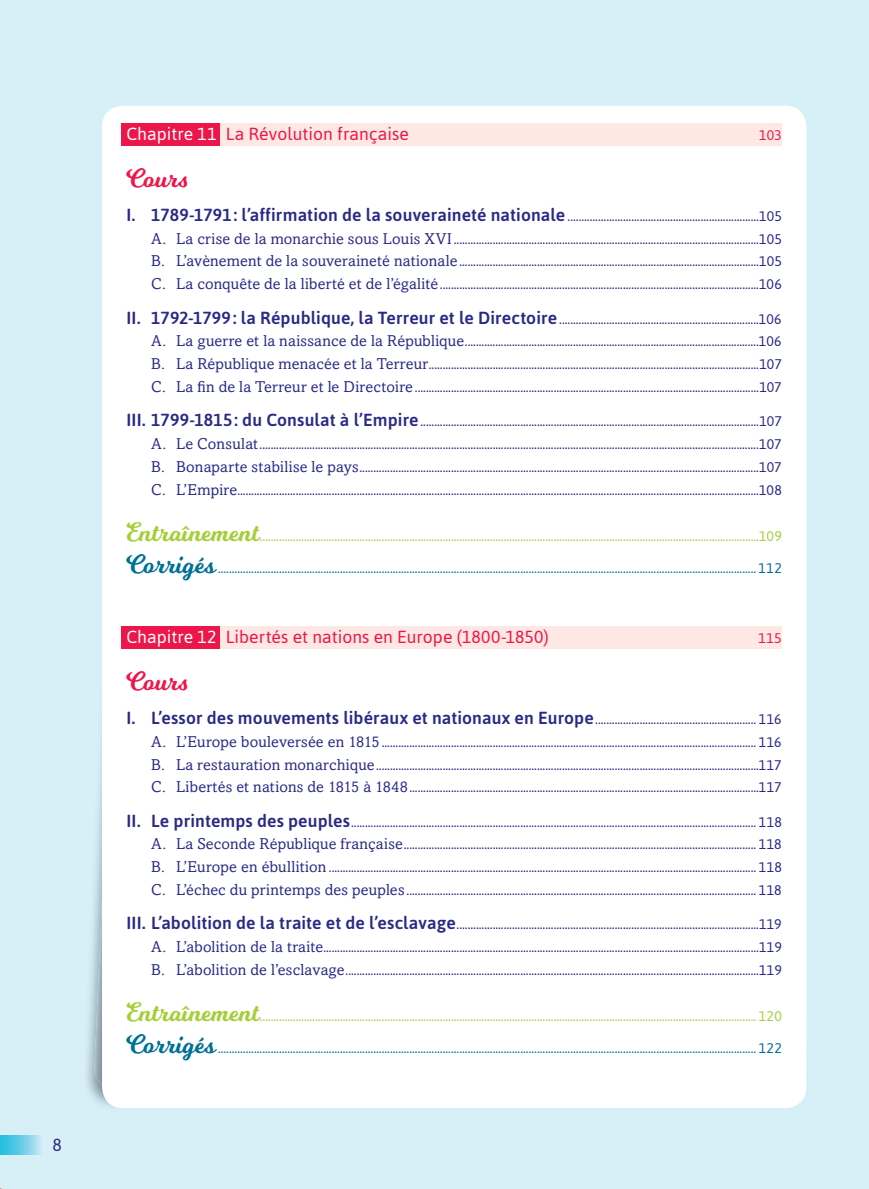
<style>
.page{position:relative;width:869px;height:1189px;background:#fff}
.page>*{position:absolute;margin:0;border:0;box-sizing:border-box;transform-origin:0 0}
.t1{font:26.25px "Milkshake";letter-spacing:.005em;color:#ed164b}
.t2{font:17.5px "Asap";color:#ed164b}
.t3{font:17.5px "Asap";color:#2a2a86}
.t4{font:14px/22.8px "Asap";letter-spacing:.005em;color:#2a2a86;text-align:justify}
.t5{font:14px "Asap";letter-spacing:.025em;color:#007095}
.t6{font:14px "Asap";letter-spacing:.02em;color:#a6ce39}
.t7{font:14px "Asap";letter-spacing:.015em;color:#ed164b}
.s1{color:#fff}
.s2{font-weight:500;font-size:17.5px}
.s3{font-family:"Amasis MT Std";font-size:15.75px}
.s4{font-family:"Milkshake";font-size:26.25px}
</style>
<div class="page">
<div style="left:0;top:0;width:868px;height:1189px;background:#d7eff7"></div>
<div style="left:0;top:1135px;width:43px;height:19px;background:linear-gradient(to right,#15badd,#c7e6f3)"></div>
<div style="left:102px;top:106px;width:704px;height:1002px;background:#fff;border-radius:21px"></div>
<div style="left:121px;top:123px;width:100px;height:23px;background:#ed164b"></div>
<div style="left:221px;top:123px;width:560px;height:22px;background:#fde8e3"></div>
<div style="left:121px;top:626px;width:100px;height:22px;background:#ed164b"></div>
<div style="left:221px;top:626px;width:560px;height:22px;background:#fde8e3"></div>
<p class="t3" style="left:53px;top:1138px;width:11px">8</p>
<p class="t2" style="left:126px;top:127px;width:284px"><span class="s1">Chapitre 11</span> La Révolution française</p>
<p class="t7" style="left:759px;top:130px;width:24px">103</p>
<h1 class="t1" style="left:126px;top:168px;width:62px">Cours</h1>
<p class="t4" style="left:151px;top:206px;width:632px;text-indent:-25px"><span class="s2">I. 1789-1791 : l’affirmation de la souveraineté nationale</span> .....................................................................105<br><span class="s3">A. La crise de la monarchie sous Louis XVI</span> ..............................................................................................................105<br><span class="s3">B. L’avènement de la souveraineté nationale</span> ............................................................................................................105<br><span class="s3">C. La conquête de la liberté et de l’égalité</span> ...................................................................................................................106</p>
<p class="t4" style="left:151px;top:308px;width:632px;text-indent:-25px"><span class="s2">II. 1792-1799 : la République, la Terreur et le Directoire</span> ........................................................................106<br><span class="s3">A. La guerre et la naissance de la République</span> ..........................................................................................................106<br><span class="s3">B. La République menacée et la Terreur</span> .......................................................................................................................107<br><span class="s3">C. La fin de la Terreur et le Directoire</span> ............................................................................................................................107</p>
<p class="t4" style="left:151px;top:411px;width:632px;text-indent:-25px"><span class="s2">III. 1799-1815 : du Consulat à l’Empire</span> ..........................................................................................................................107<br><span class="s3">A. Le Consulat</span> ....................................................................................................................................................................................107<br><span class="s3">B. Bonaparte stabilise le pays</span> ................................................................................................................................................107<br><span class="s3">C. L’Empire</span> ............................................................................................................................................................................................108</p>
<p class="t6" style="left:126px;top:530px;width:656px"><span class="s4">Entraînement</span>....................................................................................................................................................................................109</p>
<p class="t5" style="left:126px;top:562px;width:656px"><span class="s4">Corrigés</span> .................................................................................................................................................................................................. 112</p>
<p class="t2" style="left:126px;top:630px;width:423px"><span class="s1">Chapitre 12</span> Libertés et nations en Europe (1800-1850)</p>
<p class="t7" style="left:758px;top:632px;width:25px">115</p>
<h1 class="t1" style="left:126px;top:671px;width:62px">Cours</h1>
<p class="t4" style="left:151px;top:709px;width:632px;text-indent:-25px"><span class="s2">I. L’essor des mouvements libéraux et nationaux en Europe</span> .......................................................... 116<br><span class="s3">A. L’Europe bouleversée en 1815</span> ....................................................................................................................................... 116<br><span class="s3">B. La restauration monarchique</span> ..........................................................................................................................................117<br><span class="s3">C. Libertés et nations de 1815 à 1848</span> ..............................................................................................................................117</p>
<p class="t4" style="left:151px;top:811px;width:632px;text-indent:-25px"><span class="s2">II. Le printemps des peuples</span> .................................................................................................................................................. 118<br><span class="s3">A. La Seconde République française</span> ............................................................................................................................... 118<br><span class="s3">B. L’Europe en ébullition</span> .......................................................................................................................................................... 118<br><span class="s3">C. L’échec du printemps des peuples</span> .............................................................................................................................. 118</p>
<p class="t4" style="left:151px;top:914px;width:632px;text-indent:-25px"><span class="s2">III. L’abolition de la traite et de l’esclavage</span> .............................................................................................................119<br><span class="s3">A. L’abolition de la traite</span> .............................................................................................................................................................119<br><span class="s3">B. L’abolition de l’esclavage</span> .....................................................................................................................................................119</p>
<p class="t6" style="left:126px;top:1010px;width:656px"><span class="s4">Entraînement</span>................................................................................................................................................................................... 120</p>
<p class="t5" style="left:126px;top:1042px;width:656px"><span class="s4">Corrigés</span> .................................................................................................................................................................................................. 122</p>
</div>
